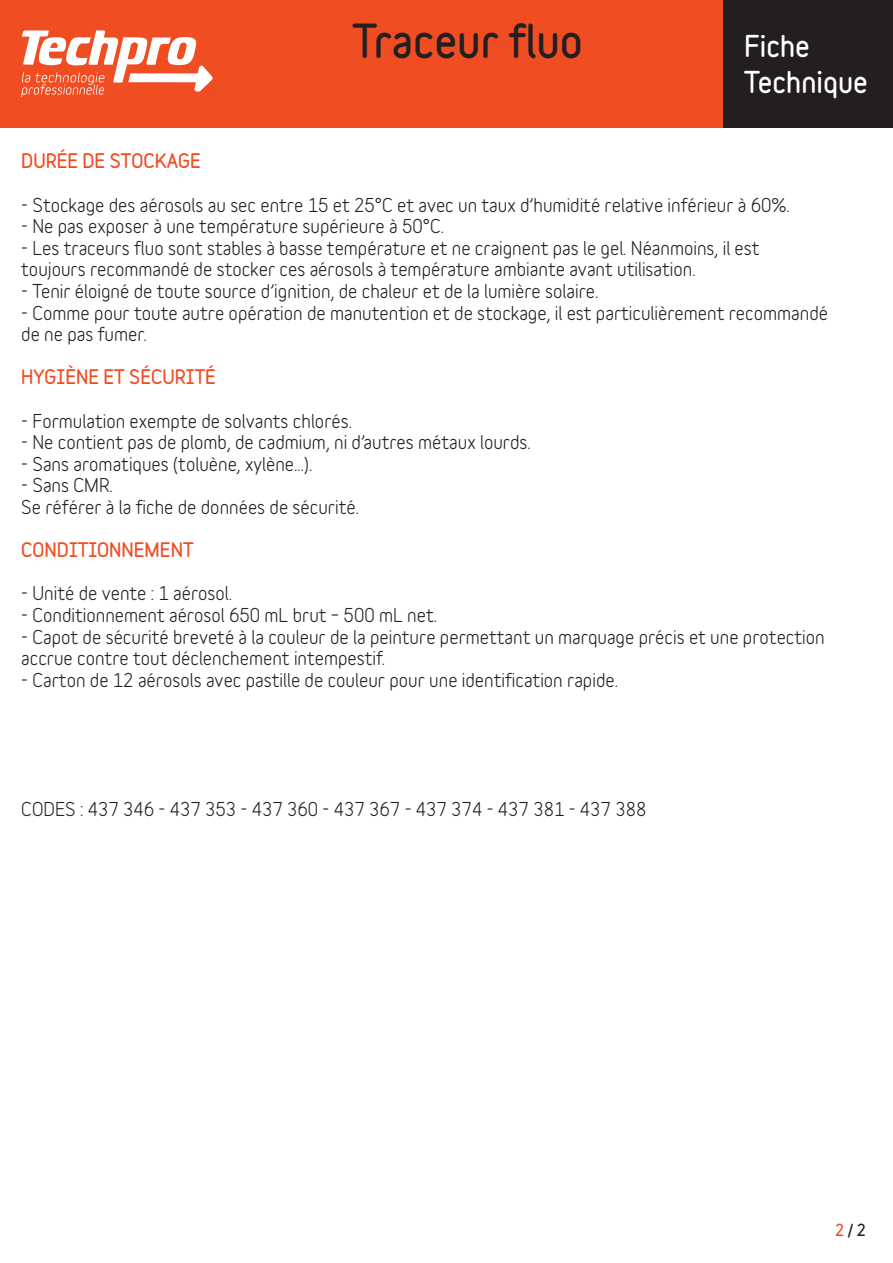
<style>
.page{position:relative;width:893px;height:1263px;background:#fff}
.page>*{position:absolute;margin:0;border:0;box-sizing:border-box;transform-origin:0 0}
.t1{font:900 42px "Variable";color:#231f20}
.t2{font:900 27px/36px "Variable";color:#fff}
.t3{font:700 18px/21.6px "Variable";color:#231f20}
.t4{font:900 18px "Variable";color:#f04d22}
.t5{font:900 15px "Variable";color:#231f20}
.s1{color:#f04d22}
</style>
<div class="page">
<div style="left:0;top:0;width:723px;height:128px;background:#f04d22"></div>
<svg style="left:21px;top:30px;width:192px;height:67px"></svg>
<div style="left:723px;top:0;width:170px;height:128px;background:#231f20"></div>
<h1 class="t1" style="left:352px;top:14px;width:232px">Traceur fluo</h1>
<h2 class="t2" style="left:744px;top:28px;width:125px">Fiche<br>Technique</h2>
<p class="t4" style="left:21px;top:150px;width:181px">DURÉE DE STOCKAGE</p>
<p class="t3" style="left:21px;top:193px;width:770px">- Stockage des aérosols au sec entre 15 et 25°C et avec un taux d’humidité relative inférieur à 60%.</p>
<p class="t3" style="left:21px;top:215px;width:424px">- Ne pas exposer à une température supérieure à 50°C.</p>
<p class="t3" style="left:21px;top:237px;width:740px">- Les traceurs fluo sont stables à basse température et ne craignent pas le gel. Néanmoins, il est toujours recommandé de stocker ces aérosols à température ambiante avant utilisation.</p>
<p class="t3" style="left:21px;top:280px;width:579px">- Tenir éloigné de toute source d’ignition, de chaleur et de la lumière solaire.</p>
<p class="t3" style="left:21px;top:301px;width:808px">- Comme pour toute autre opération de manutention et de stockage, il est particulièrement recommandé de ne pas fumer.</p>
<p class="t4" style="left:21px;top:366px;width:196px">HYGIÈNE ET SÉCURITÉ</p>
<p class="t3" style="left:21px;top:409px;width:332px">- Formulation exempte de solvants chlorés.</p>
<p class="t3" style="left:21px;top:431px;width:511px">- Ne contient pas de plomb, de cadmium, ni d’autres métaux lourds.</p>
<p class="t3" style="left:21px;top:453px;width:292px">- Sans aromatiques (toluène, xylène…).</p>
<p class="t3" style="left:21px;top:474px;width:339px">- Sans CMR.<br>Se référer à la fiche de données de sécurité.</p>
<p class="t4" style="left:21px;top:538px;width:174px">CONDITIONNEMENT</p>
<p class="t3" style="left:21px;top:582px;width:212px">- Unité de vente : 1 aérosol.</p>
<p class="t3" style="left:21px;top:604px;width:417px">- Conditionnement aérosol 650 mL brut – 500 mL net.</p>
<p class="t3" style="left:21px;top:625px;width:805px">- Capot de sécurité breveté à la couleur de la peinture permettant un marquage précis et une protection accrue contre tout déclenchement intempestif.</p>
<p class="t3" style="left:21px;top:669px;width:598px">- Carton de 12 aérosols avec pastille de couleur pour une identification rapide.</p>
<p class="t3" style="left:21px;top:798px;width:627px">CODES : 437 346 - 437 353 - 437 360 - 437 367 - 437 374 - 437 381 - 437 388</p>
<p class="t5" style="left:835px;top:1220px;width:32px"><span class="s1">2</span> / 2</p>
</div>
